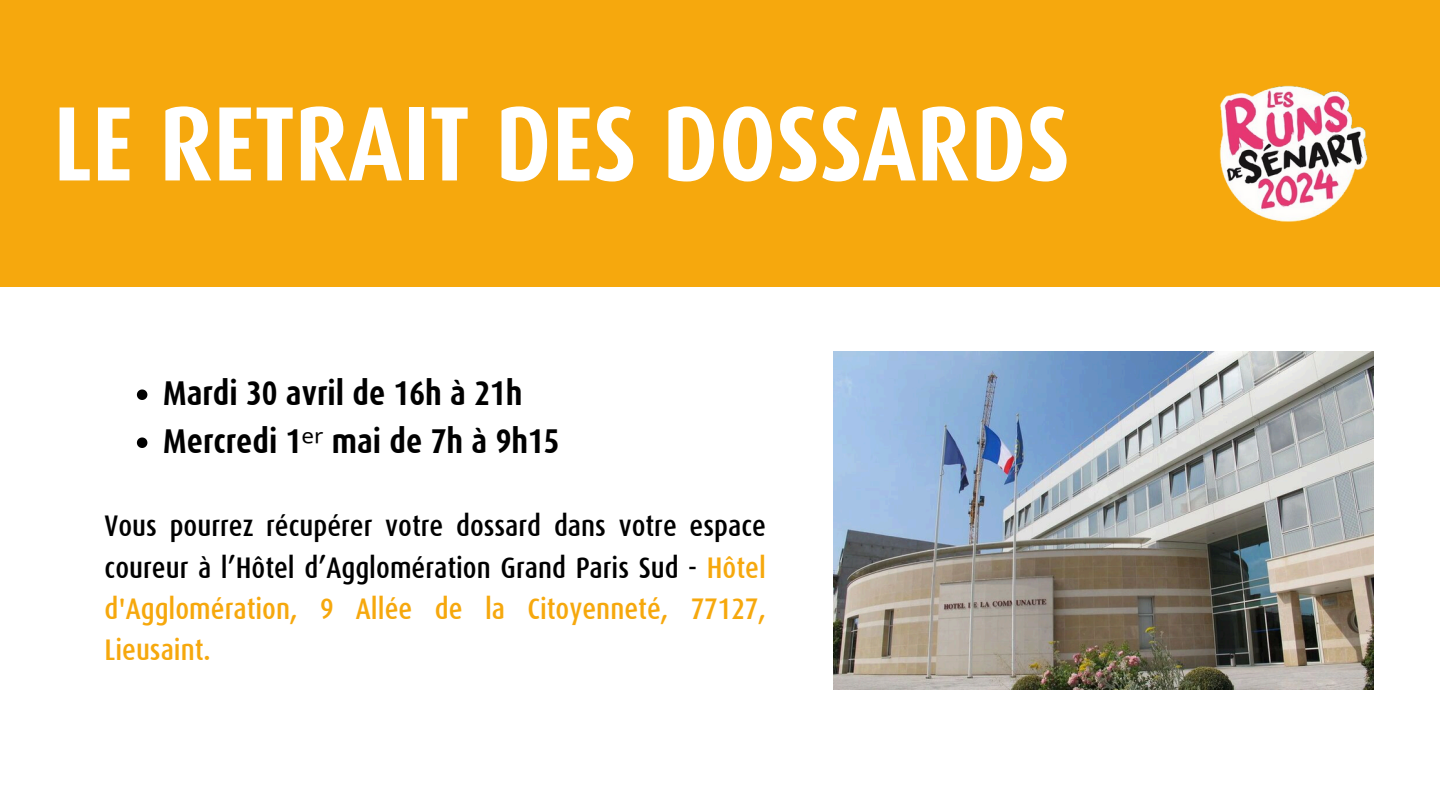
<style>
.page{position:relative;width:1440px;height:810px;background:#fff}
.page>*{position:absolute;margin:0;border:0;box-sizing:border-box;transform-origin:0 0}
.t1{font:700 106.1px "Dax Condensed";color:#fff}
.t2{font:700 34.5px "Dax Condensed";color:#000}
.t3{font:500 29.8px/41.2px "Dax Condensed";color:#000;text-align:justify}
.s1{font-family:"Noto Sans";font-weight:400}
.s2{color:#f6a80d}
</style>
<div class="page">
<svg style="left:137px;top:389px;width:10px;height:11px"></svg>
<svg style="left:137px;top:437px;width:10px;height:11px"></svg>
<img style="left:833px;top:352px;width:540px;height:337px">
<div style="left:0;top:0;width:1440px;height:287px;background:#f6a80d"></div>
<img style="left:1219px;top:85px;width:149px;height:137px">
<p class="t1" style="left:53px;top:83px;width:1018px">LE RETRAIT DES DOSSARDS</p>
<h1 class="t2" style="left:163px;top:374px;width:361px">Mardi 30 avril de 16h à 21h</h1>
<p class="t2" style="left:163px;top:422px;width:398px">Mercredi 1<span class="s1">ᵉʳ</span> mai de 7h à 9h15</p>
<p class="t3" style="left:105px;top:505px;width:663px">Vous pourrez récupérer votre dossard dans votre espace coureur à l’Hôtel d’Agglomération Grand Paris Sud - <span class="s2">Hôtel d'Agglomération, 9 Allée de la Citoyenneté, 77127, Lieusaint.</span></p>
</div>
